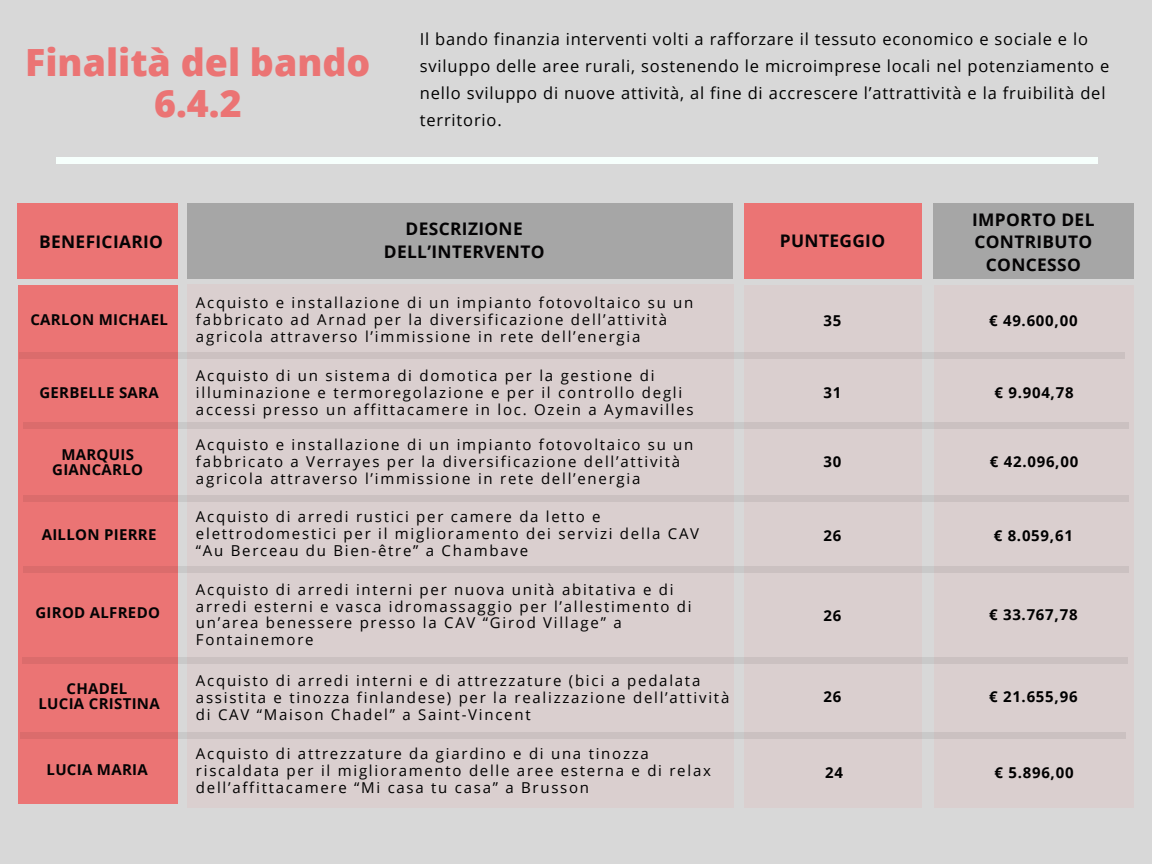
<style>
.page{position:relative;width:1152px;height:864px;background:#d8d8d8}
.page>*{position:absolute;margin:0;border:0;box-sizing:border-box;transform-origin:0 0}
.t1{font:800 37.5px/40.5px "Open Sans";color:#eb7474;text-align:center}
.t2{font:700 17.4px/22.5px "Open Sans";letter-spacing:.02em;color:#040304;text-align:center}
.t3{font:16.5px/27px "Open Sans";letter-spacing:.05em;color:#000}
.t4{font:15px/16.8px "Open Sans";letter-spacing:.115em;color:#000}
.t5{font:700 15px/14.7px "Open Sans";letter-spacing:.02em;color:#040304;text-align:center}
.t6{font:700 15px "Open Sans";letter-spacing:.05em;color:#000}
</style>
<div class="page">
<div style="left:934px;top:285px;width:200px;height:523px;background:#dacfcf"></div>
<div style="left:18px;top:285px;width:160px;height:518px;background:#eb7474"></div>
<svg style="left:19px;top:352px;width:1106px;height:7px;fill:#cbc1c1"></svg>
<div style="left:744px;top:204px;width:177px;height:75px;background:#eb7474"></div>
<div style="left:933px;top:204px;width:201px;height:75px;background:#a6a6a6"></div>
<div style="left:187px;top:204px;width:546px;height:75px;background:#a6a6a6"></div>
<div style="left:187px;top:285px;width:547px;height:523px;background:#dacfcf"></div>
<div style="left:56px;top:157px;width:1042px;height:6px;background:#f6fffc"></div>
<div style="left:18px;top:204px;width:160px;height:75px;background:#eb7474"></div>
<div style="left:744px;top:285px;width:177px;height:523px;background:#dacfcf"></div>
<svg style="left:23px;top:423px;width:1106px;height:6px;fill:#cbc1c1"></svg>
<svg style="left:23px;top:567px;width:1106px;height:6px;fill:#cbc1c1"></svg>
<svg style="left:22px;top:657px;width:1106px;height:6px;fill:#cbc1c1"></svg>
<svg style="left:20px;top:732px;width:1106px;height:7px;fill:#cbc1c1"></svg>
<svg style="left:23px;top:495px;width:1106px;height:7px;fill:#cbc1c1"></svg>
<h1 class="t1" style="left:25px;top:41px;width:347px">Finalità del bando<br>6.4.2</h1>
<h2 class="t3" style="left:420px;top:25px;width:691px">Il bando finanzia interventi volti a rafforzare il tessuto economico e sociale e lo sviluppo delle aree rurali, sostenendo le microimprese locali nel potenziamento e nello sviluppo di nuove attività, al fine di accrescere l’attrattività e la fruibilità del territorio.</h2>
<p class="t2" style="left:39px;top:230px;width:125px">BENEFICIARIO</p>
<h2 class="t2" style="left:384px;top:217px;width:162px">DESCRIZIONE<br>DELL’INTERVENTO</h2>
<h3 class="t2" style="left:780px;top:229px;width:107px">PUNTEGGIO</h3>
<h2 class="t2" style="left:972px;top:208px;width:124px">IMPORTO DEL<br>CONTRIBUTO<br>CONCESSO</h2>
<p class="t5" style="left:30px;top:312px;width:139px">CARLON MICHAEL</p>
<p class="t5" style="left:39px;top:385px;width:121px">GERBELLE SARA</p>
<h2 class="t4" style="left:196px;top:294px;width:499px">Acquisto e installazione di un impianto fotovoltaico su un fabbricato ad Arnad per la diversificazione dell’attività agricola attraverso l’immissione in rete dell’energia</h2>
<p class="t4" style="left:196px;top:367px;width:499px">Acquisto di un sistema di domotica per la gestione di illuminazione e termoregolazione e per il controllo degli accessi presso un affittacamere in loc. Ozein a Aymavilles</p>
<p class="t6" style="left:824px;top:310px;width:19px">35</p>
<p class="t6" style="left:824px;top:382px;width:19px">31</p>
<p class="t6" style="left:989px;top:310px;width:90px">€ 49.600,00</p>
<p class="t6" style="left:994px;top:382px;width:81px">€ 9.904,78</p>
<h5 class="t4" style="left:196px;top:436px;width:499px">Acquisto e installazione di un impianto fotovoltaico su un fabbricato a Verrayes per la diversificazione dell’attività agricola attraverso l’immissione in rete dell’energia</h5>
<h5 class="t5" style="left:52px;top:447px;width:92px">MARQUIS<br>GIANCARLO</h5>
<h5 class="t6" style="left:824px;top:451px;width:19px">30</h5>
<h5 class="t6" style="left:990px;top:451px;width:90px">€ 42.096,00</h5>
<h4 class="t5" style="left:42px;top:527px;width:116px">AILLON PIERRE</h4>
<h4 class="t4" style="left:196px;top:508px;width:505px">Acquisto di arredi rustici per camere da letto e elettrodomestici per il miglioramento dei servizi della CAV “Au Berceau du Bien-être” a Chambave</h4>
<h4 class="t6" style="left:824px;top:525px;width:19px">26</h4>
<h4 class="t6" style="left:994px;top:525px;width:81px">€ 8.059,61</h4>
<p class="t4" style="left:196px;top:580px;width:497px">Acquisto di arredi interni per nuova unità abitativa e di arredi esterni e vasca idromassaggio per l’allestimento di un’area benessere presso la CAV “Girod Village” a Fontainemore</p>
<p class="t5" style="left:35px;top:605px;width:126px">GIROD ALFREDO</p>
<p class="t6" style="left:824px;top:605px;width:19px">26</p>
<p class="t6" style="left:989px;top:604px;width:90px">€ 33.767,78</p>
<h4 class="t5" style="left:38px;top:681px;width:123px">CHADEL<br>LUCIA CRISTINA</h4>
<h4 class="t4" style="left:196px;top:672px;width:535px">Acquisto di arredi interni e di attrezzature (bici a pedalata assistita e tinozza finlandese) per la realizzazione dell’attività di CAV “Maison Chadel” a Saint-Vincent</h4>
<p class="t6" style="left:824px;top:686px;width:19px">26</p>
<p class="t6" style="left:989px;top:686px;width:90px">€ 21.655,96</p>
<h5 class="t4" style="left:196px;top:745px;width:516px">Acquisto di attrezzature da giardino e di una tinozza riscaldata per il miglioramento delle aree esterna e di relax dell’affittacamere “Mi casa tu casa” a Brusson</h5>
<p class="t5" style="left:47px;top:762px;width:103px">LUCIA MARIA</p>
<h5 class="t6" style="left:825px;top:762px;width:19px">24</h5>
<h5 class="t6" style="left:994px;top:762px;width:81px">€ 5.896,00</h5>
</div>
